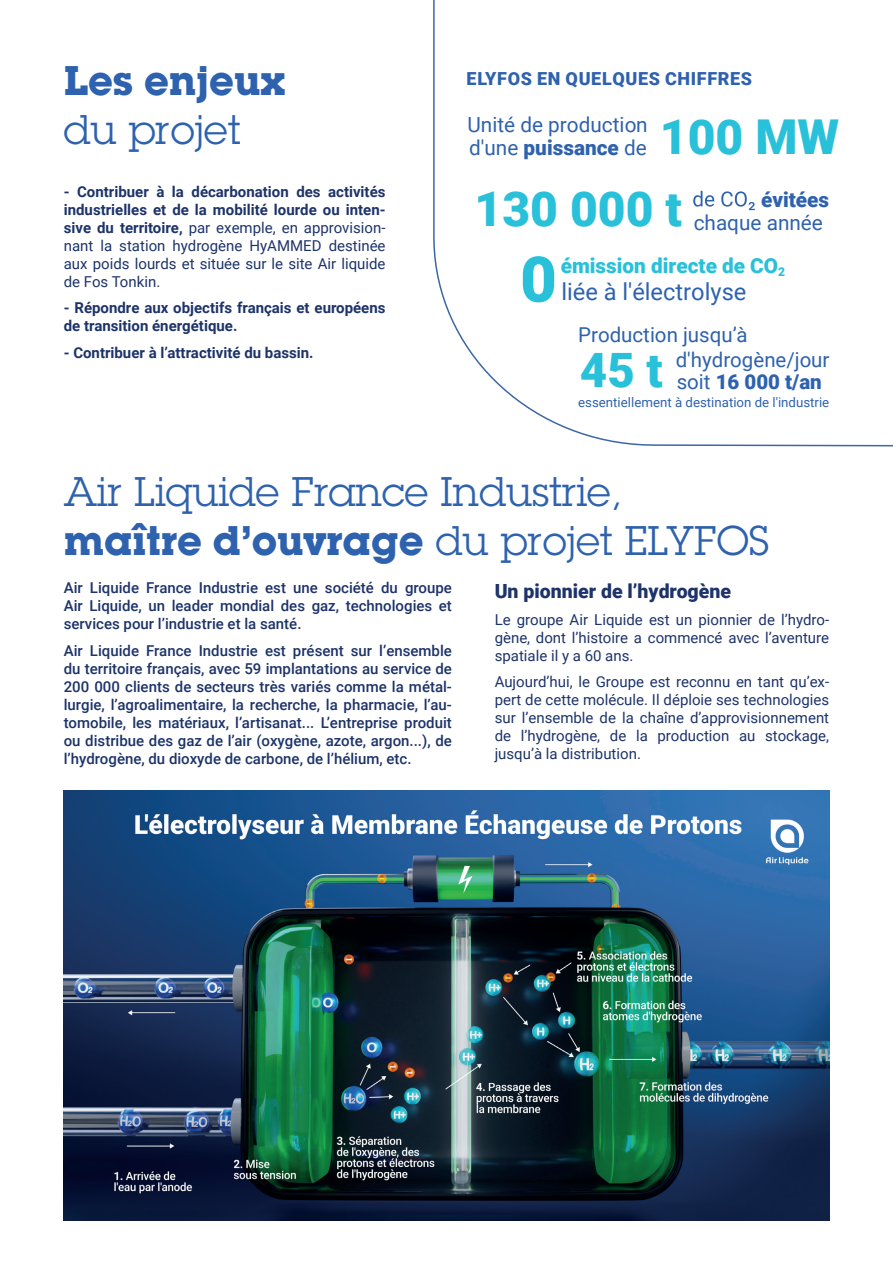
<style>
.page{position:relative;width:893px;height:1263px;background:#fff}
.page>*{position:absolute;margin:0;border:0;box-sizing:border-box;transform-origin:0 0}
.t1{font:900 63.3px "Roboto";color:#29c0da}
.t2{font:900 48.15px "Roboto";color:#29c0da}
.t3{font:900 47.4px "Roboto";color:#29c0da}
.t4{font:40.5px/48.6px "Lubalin Graph Std";color:#2e62ae}
.t5{font:700 40.5px "Lubalin Graph Std";color:#2e62ae}
.t6{font:23.7px "Roboto";color:#2e62ae}
.t7{font:20.7px/23.4px "Roboto";color:#2e62ae}
.t8{font:900 20.7px/42.6px "Roboto";color:#29c0da}
.t9{font:900 20.7px "Roboto";color:#2e62ae}
.t10{font:20.55px "Roboto";color:#2e62ae}
.t11{font:900 20.55px "Roboto";color:#2e62ae}
.t12{font:900 19.5px "Roboto";color:#1d3369}
.t13{font:900 18px "Roboto";letter-spacing:.035em;color:#2e62ae}
.t14{font:15px/18px "Roboto";color:#1d3369;text-align:justify}
.t15{font:500 15px/18px "Roboto";color:#1d3369;text-align:justify}
.t16{font:700 15px/18px "Roboto";color:#1d3369}
.t17{font:13.2px "Roboto";color:#2e62ae}
.s1{font-weight:700}
.s2{font-weight:900}
.s3{font-weight:400;color:#2e62ae}
.s4{font-weight:400}
</style>
<div class="page">
<svg style="left:433px;top:0;width:460px;height:447px"></svg>
<svg style="left:693px;top:191px;width:21px;height:16px"></svg>
<svg style="left:721px;top:191px;width:34px;height:19px"></svg>
<img style="left:64px;top:790px;width:765px;height:431px">
<h3 class="t5" style="left:64px;top:54px;width:223px">Les enjeux</h3>
<h3 class="t4" style="left:64px;top:105px;width:178px">du projet</h3>
<p class="t14" style="left:64px;top:182px;width:323px"><span class="s1">- Contribuer à la décarbonation des activités industrielles et de la mobilité lourde ou inten&shy;sive du territoire,</span> par exemple, en approvision&shy;nant la station hydrogène HyAMMED destinée aux poids lourds et située sur le site Air liquide de Fos Tonkin.</p>
<p class="t16" style="left:64px;top:299px;width:323px">- Répondre aux objectifs français et européens de transition énergétique.</p>
<p class="t16" style="left:64px;top:343px;width:251px">- Contribuer à l’attractivité du bassin.</p>
<p class="t13" style="left:467px;top:66px;width:287px">ELYFOS EN QUELQUES CHIFFRES</p>
<h3 class="t7" style="left:467px;top:112px;width:182px">Unité de production d'une <span class="s2">puissance</span> de</h3>
<h2 class="t2" style="left:660px;top:103px;width:181px">100 MW</h2>
<h3 class="t9" style="left:761px;top:185px;width:70px">évitées</h3>
<h2 class="t2" style="left:474px;top:176px;width:209px">130 000 t</h2>
<h3 class="t8" style="left:561px;top:201px;width:264px;text-indent:133px"><span class="s3">chaque année </span>émission directe de CO<sub>2</sub></h3>
<h1 class="t1" style="left:520px;top:235px;width:38px">0</h1>
<h3 class="t6" style="left:561px;top:275px;width:187px">liée à l'électrolyse</h3>
<h3 class="t10" style="left:578px;top:320px;width:171px">Production jusqu’à</h3>
<h3 class="t3" style="left:580px;top:337px;width:84px">45 t</h3>
<h3 class="t10" style="left:676px;top:346px;width:155px">d'hydrogène/jour</h3>
<h3 class="t11" style="left:677px;top:367px;width:147px"><span class="s4">soit</span> 16 000 t/an</h3>
<p class="t17" style="left:578px;top:393px;width:252px">essentiellement à destination de l'industrie</p>
<h3 class="t4" style="left:64px;top:467px;width:707px">Air Liquide France Industrie, <span class="s1">maître d’ouvrage</span> du projet ELYFOS</h3>
<p class="t15" style="left:64px;top:578px;width:390px">Air Liquide France Industrie est une société du groupe Air Liquide, un leader mondial des gaz, technologies et services pour l’industrie et la santé.</p>
<p class="t15" style="left:64px;top:641px;width:390px">Air Liquide France Industrie est présent sur l’ensemble du territoire français, avec 59 implantations au service de 200 000 clients de secteurs très variés comme la métal&shy;lurgie, l’agroalimentaire, la recherche, la pharmacie, l’au&shy;tomobile, les matériaux, l’artisanat... L’entreprise produit ou distribue des gaz de l’air (oxygène, azote, argon...), de l’hydrogène, du dioxyde de carbone, de l’hélium, etc.</p>
<h3 class="t12" style="left:495px;top:577px;width:238px">Un pionnier de l’hydrogène</h3>
<p class="t14" style="left:495px;top:610px;width:336px">Le groupe Air Liquide est un pionnier de l’hydro&shy;gène, dont l’histoire a commencé avec l’aventure spatiale il y a 60 ans.</p>
<p class="t14" style="left:495px;top:672px;width:336px">Aujourd’hui, le Groupe est reconnu en tant qu’ex&shy;pert de cette molécule. Il déploie ses technologies sur l’ensemble de la chaîne d’approvisionnement de l’hydrogène, de la production au stockage, jusqu’à la distribution.</p>
</div>
